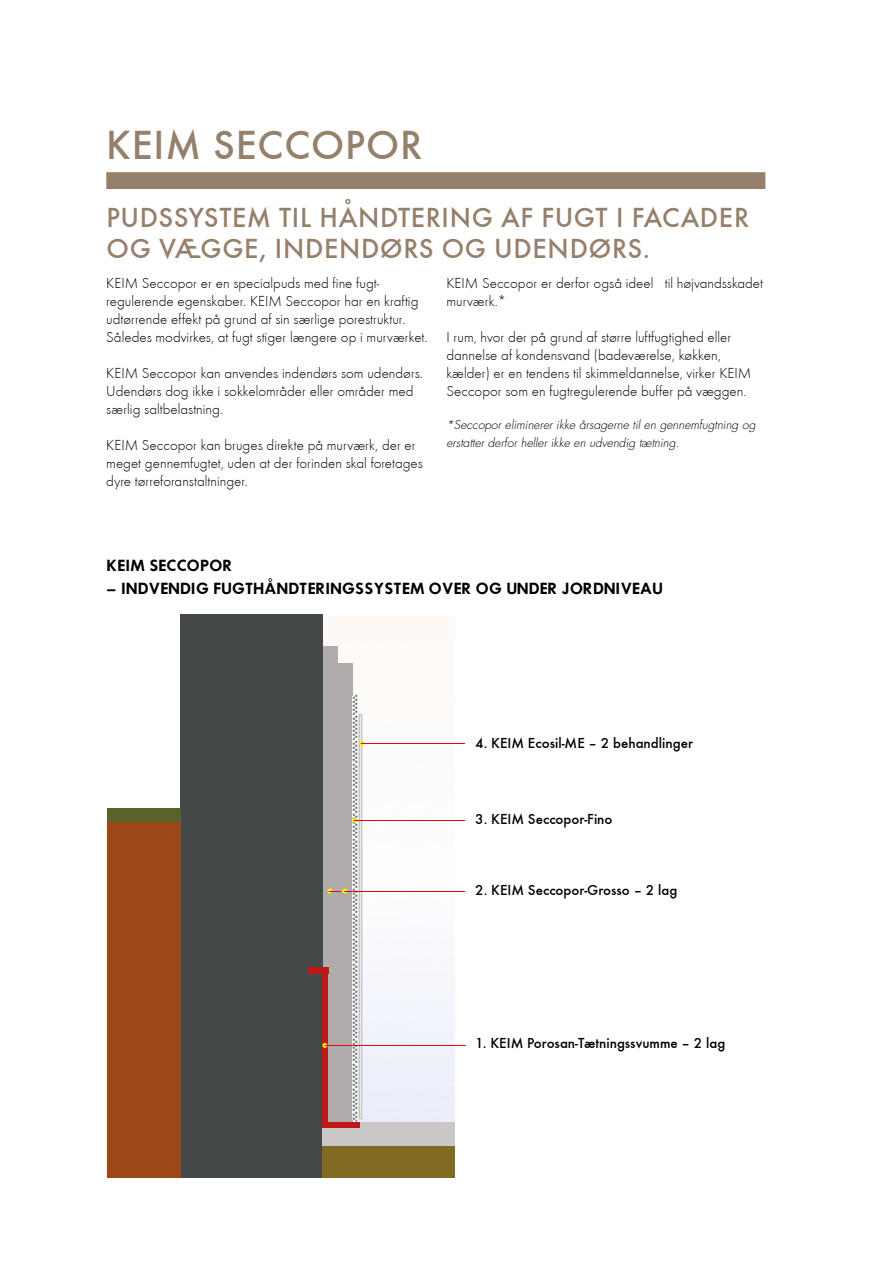
<style>
.page{position:relative;width:893px;height:1263px;background:#fff}
.page>*{position:absolute;margin:0;border:0;box-sizing:border-box;transform-origin:0 0}
.t1{font:42px "Futura T Medium";letter-spacing:.02em;color:#95806c}
.t2{font:28.5px/31.3px "Futura T Medium";letter-spacing:.02em;color:#95806c}
.t3{font:20.1px "Myriad Pro";color:#535657}
.t4{font:20.1px "Myriad Pro";color:#7a7e7f}
.t5{font:15px/18px "Futura T Light";color:#000}
.t6{font:15px "Futura T Medium";color:#000}
.t7{font:15px "Futura ICG Demi";letter-spacing:.02em;color:#000}
.t8{font:italic 300 12px/18px "Futura";color:#000}
.s1{color:#797c7d}
</style>
<div class="page">
<div style="left:180px;top:614px;width:143px;height:563px;background:#454849"></div>
<div style="left:323px;top:646px;width:14px;height:476px;background:#b0acab"></div>
<div style="left:338px;top:663px;width:14px;height:472px;background:#b0acab"></div>
<div style="left:322px;top:1144px;width:133px;height:33px;background:#816a21"></div>
<div style="left:107px;top:822px;width:73px;height:355px;background:#9d4717"></div>
<svg style="left:327px;top:888px;width:20px;height:5px"></svg>
<hr style="left:362px;top:743px;width:103px;height:1px;background:#e30613">
<div style="left:322px;top:967px;width:6px;height:155px;background:#be1717"></div>
<div style="left:308px;top:967px;width:20px;height:6px;background:#be1717"></div>
<svg style="left:322px;top:1043px;width:5px;height:5px"></svg>
<div style="left:322px;top:1122px;width:133px;height:23px;background:#cac7c6"></div>
<div style="left:322px;top:1122px;width:38px;height:6px;background:#be1717"></div>
<div style="left:107px;top:809px;width:73px;height:13px;background:#58622a"></div>
<hr style="left:345px;top:891px;width:120px;height:1px;background:#e30613">
<svg style="left:353px;top:694px;width:11px;height:428px"></svg>
<hr style="left:355px;top:820px;width:110px;height:1px;background:#e30613">
<hr style="left:325px;top:1045px;width:140px;height:1px;background:#e30613">
<div style="left:106px;top:172px;width:659px;height:17px;background:#95806c"></div>
<h1 class="t1" style="left:106px;top:120px;width:318px">KEIM SECCOPOR</h1>
<h2 class="t2" style="left:340px;top:193px;width:16px">˚</h2>
<h2 class="t2" style="left:107px;top:201px;width:644px">PUDSSYSTEM TIL HÅNDTERING AF FUGT I FACADER<br>OG VÆGGE, INDENDØRS OG UDENDØRS.</h2>
<p class="t5" style="left:106px;top:274px;width:323px">KEIM Seccopor er en specialpuds med fine fugt&shy;regulerende egenskaber. KEIM Seccopor har en kraftig udtørrende effekt på grund af sin særlige porestruktur.<br>Således modvirkes, at fugt stiger længere op i murværket.</p>
<p class="t5" style="left:106px;top:364px;width:318px">KEIM Seccopor kan anvendes indendørs som udendørs.<br>Udendørs dog ikke i sokkelområder eller områder med særlig saltbelastning.</p>
<p class="t5" style="left:106px;top:436px;width:318px">KEIM Seccopor kan bruges direkte på murværk, der er meget gennemfugtet, uden at der forinden skal foretages dyre tørreforanstaltninger.</p>
<p class="t5" style="left:446px;top:274px;width:318px">KEIM Seccopor er derfor også ideel til højvandsskadet murværk.*</p>
<p class="t5" style="left:446px;top:328px;width:306px">I rum, hvor der på grund af større luftfugtighed eller dannelse af kondensvand (badeværelse, køkken, kælder) er en tendens til skimmeldannelse, virker KEIM Seccopor som en fugtregulerende buffer på væggen.</p>
<p class="t8" style="left:446px;top:416px;width:310px">*Seccopor eliminerer ikke årsagerne til en gennemfugtning og erstatter derfor heller ikke en udvendig tætning.</p>
<p class="t7" style="left:107px;top:556px;width:127px">KEIM SECCOPOR</p>
<p class="t7" style="left:107px;top:578px;width:558px">– INDVENDIG FUGTHÅNDTERINGSSYSTEM OVER OG UNDER JORDNIVEAU</p>
<h3 class="t4" style="left:336px;top:1121px;width:427px;rotate:-90deg">......................................................................................................</h3>
<h3 class="t3" style="left:338px;top:1123px;width:431px;rotate:-90deg"><span class="s1">.</span>.....................................................................................................<span class="s1">.</span></h3>
<p class="t6" style="left:475px;top:734px;width:219px">4. KEIM Ecosil-ME – 2 behandlinger</p>
<p class="t6" style="left:475px;top:810px;width:139px">3. KEIM Seccopor-Fino</p>
<p class="t6" style="left:475px;top:881px;width:204px">2. KEIM Seccopor-Grosso – 2 lag</p>
<p class="t6" style="left:475px;top:1034px;width:252px">1. KEIM Porosan-Tætningssvumme – 2 lag</p>
</div>
